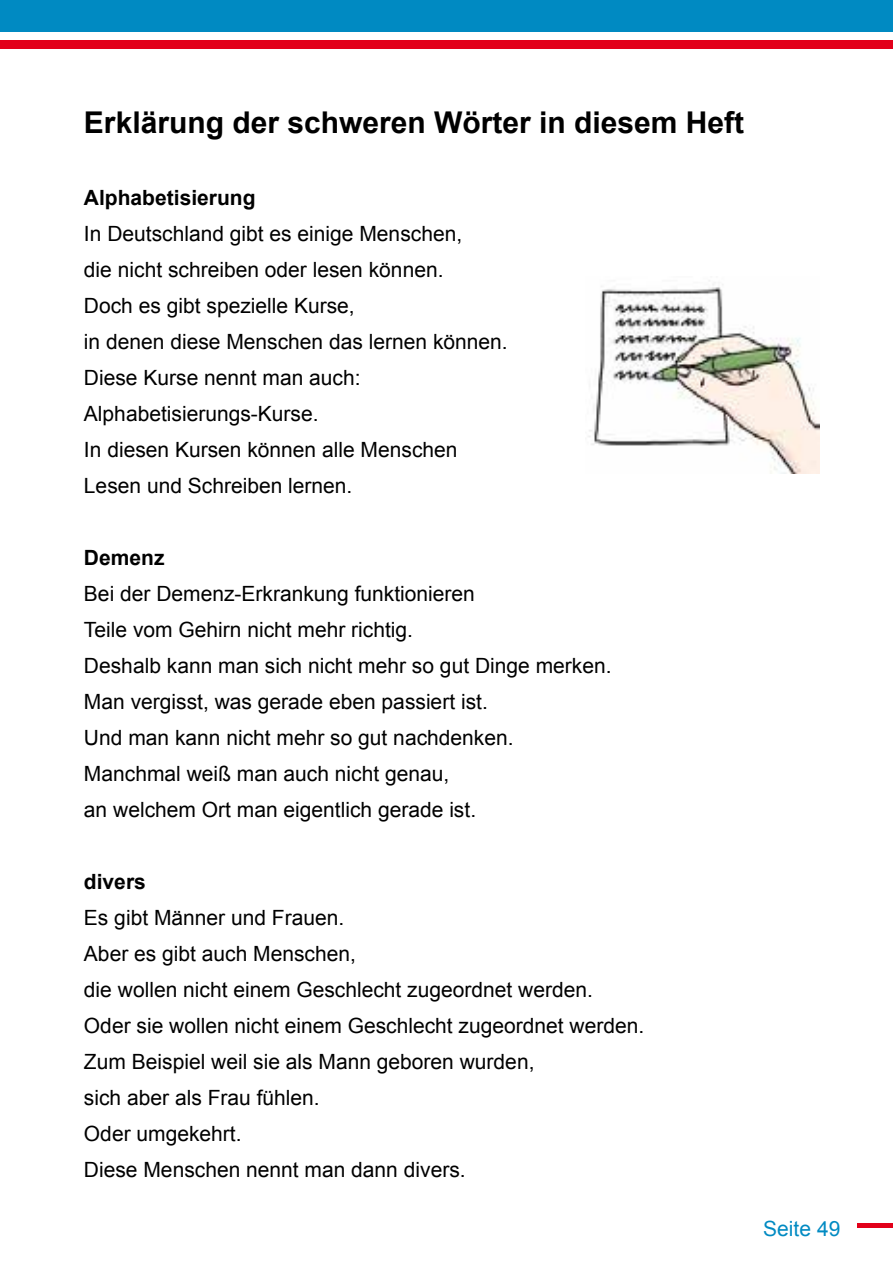
<style>
.page{position:relative;width:893px;height:1263px;background:#fff}
.page>*{position:absolute;margin:0;border:0;box-sizing:border-box;transform-origin:0 0}
.t1{font:700 30px "Arial";color:#000}
.t2{font:21px/36px "Arial";color:#000}
.t3{font:700 21px "Arial";color:#000}
.t4{font:21px "Arial";color:#008ac2}
</style>
<div class="page">
<img style="left:588px;top:280px;width:231px;height:194px">
<div style="left:0;top:0;width:893px;height:32px;background:#008ac2"></div>
<div style="left:0;top:40px;width:893px;height:9px;background:#e2001a"></div>
<div style="left:858px;top:1223px;width:35px;height:5px;background:#e2001a"></div>
<h1 class="t1" style="left:84px;top:103px;width:662px">Erklärung der schweren Wörter in diesem Heft</h1>
<p class="t3" style="left:84px;top:184px;width:173px">Alphabetisierung</p>
<p class="t2" style="left:84px;top:216px;width:425px">In Deutschland gibt es einige Menschen,<br>die nicht schreiben oder lesen können.<br>Doch es gibt spezielle Kurse,<br>in denen diese Menschen das lernen können.<br>Diese Kurse nennt man auch:<br>Alphabetisierungs-Kurse.<br>In diesen Kursen können alle Menschen Lesen und Schreiben lernen.</p>
<p class="t3" style="left:84px;top:544px;width:82px">Demenz</p>
<p class="t2" style="left:84px;top:576px;width:529px">Bei der Demenz-Erkrankung funktionieren<br>Teile vom Gehirn nicht mehr richtig.<br>Deshalb kann man sich nicht mehr so gut Dinge merken.<br>Man vergisst, was gerade eben passiert ist.<br>Und man kann nicht mehr so gut nachdenken.<br>Manchmal weiß man auch nicht genau,<br>an welchem Ort man eigentlich gerade ist.</p>
<p class="t3" style="left:84px;top:868px;width:63px">divers</p>
<p class="t2" style="left:84px;top:900px;width:562px">Es gibt Männer und Frauen.<br>Aber es gibt auch Menschen,<br>die wollen nicht einem Geschlecht zugeordnet werden.<br>Oder sie wollen nicht einem Geschlecht zugeordnet werden.<br>Zum Beispiel weil sie als Mann geboren wurden,<br>sich aber als Frau fühlen.<br>Oder umgekehrt.<br>Diese Menschen nennt man dann divers.</p>
<p class="t4" style="left:763px;top:1214px;width:79px">Seite 49</p>
</div>
